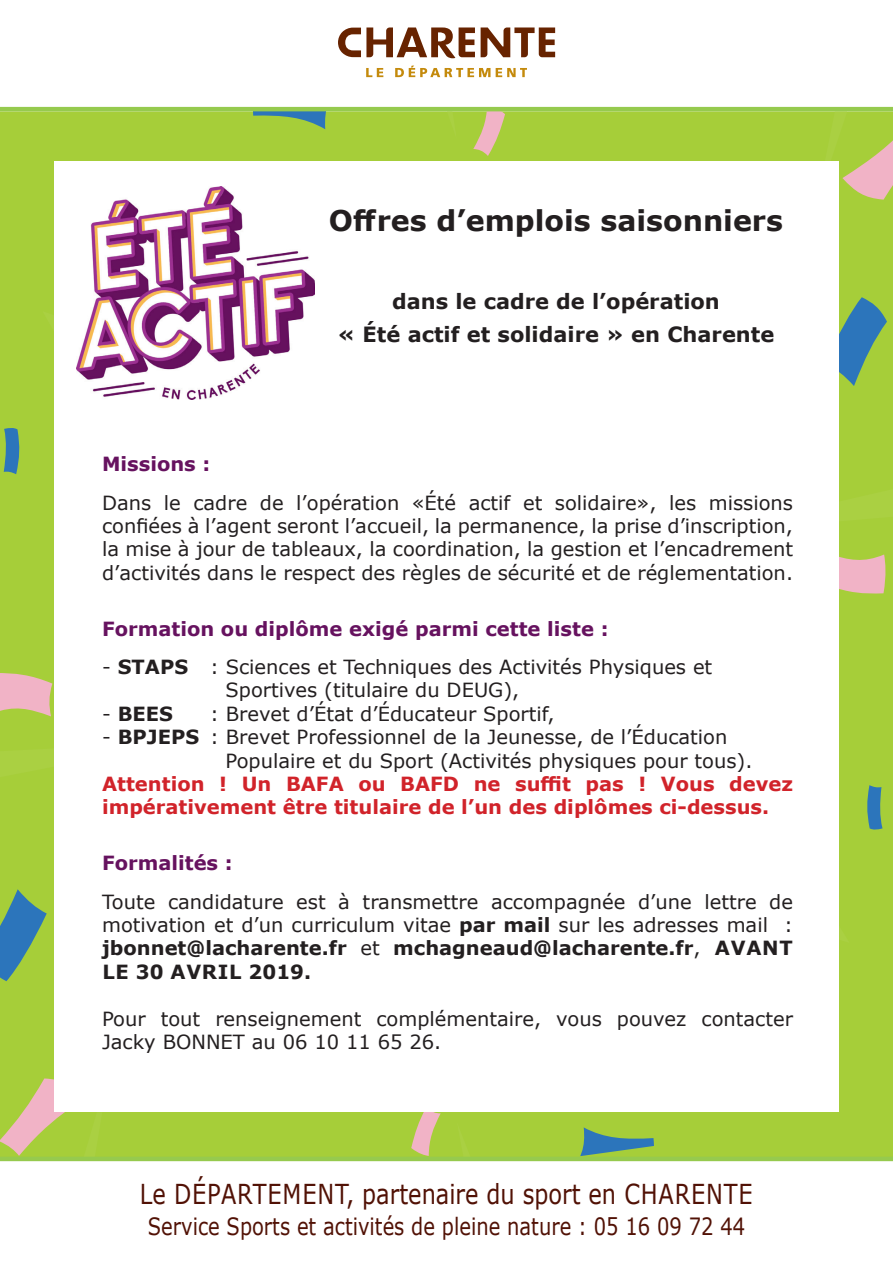
<style>
.page{position:relative;width:893px;height:1263px;background:#fff}
.page>*{position:absolute;margin:0;border:0;box-sizing:border-box;transform-origin:0 0}
.t1{font:700 28.5px "Verdana";color:#231f20}
.t2{font:27.45px "Verdana";letter-spacing:.005em;color:#511105;scale:.82 1}
.t3{font:23.85px "Verdana";color:#511105;scale:.82 1}
.t4{font:700 21px/32.4px "Verdana";color:#231f20;text-align:center}
.t5{font:19.5px/23.4px "Verdana";color:#231f20}
.t6{font:700 19.5px/23.4px "Verdana";color:#d1232a}
.t7{font:700 19.5px "Verdana";color:#66125f}
.t8{font:700 19.5px "Verdana";color:#231f20}
.s1{font-weight:700}
.s2{font-weight:400}
</style>
<div class="page">
<div style="left:0;top:111px;width:893px;height:1046px;background:#a6ce39"></div>
<svg style="left:770px;top:1156px;width:29px;height:1px"></svg>
<svg style="left:4px;top:427px;width:16px;height:47px"></svg>
<svg style="left:296px;top:1112px;width:23px;height:18px"></svg>
<svg style="left:0;top:889px;width:47px;height:92px;background:#659e7e"></svg>
<svg style="left:0;top:673px;width:52px;height:43px;background:#e0b9a6"></svg>
<svg style="left:473px;top:111px;width:32px;height:45px"></svg>
<svg style="left:252px;top:111px;width:94px;height:18px;background:#7eb163"></svg>
<svg style="left:439px;top:111px;width:18px;height:29px"></svg>
<svg style="left:42px;top:311px;width:12px;height:21px"></svg>
<svg style="left:0;top:748px;width:54px;height:29px;background:#a9cf3f"></svg>
<svg style="left:93px;top:150px;width:28px;height:5px"></svg>
<svg style="left:866px;top:785px;width:16px;height:45px"></svg>
<svg style="left:839px;top:297px;width:48px;height:89px;background:#629d80"></svg>
<svg style="left:839px;top:553px;width:48px;height:41px;background:#e1b8a8"></svg>
<svg style="left:385px;top:150px;width:72px;height:12px"></svg>
<svg style="left:725px;top:111px;width:168px;height:92px;background:#b2ca51"></svg>
<svg style="left:565px;top:1127px;width:90px;height:30px;background:#76ab6b"></svg>
<svg style="left:411px;top:1112px;width:84px;height:45px;background:#b3c953"></svg>
<svg style="left:839px;top:925px;width:11px;height:18px"></svg>
<svg style="left:0;top:1070px;width:199px;height:87px;background:#b2c951"></svg>
<svg style="left:839px;top:489px;width:54px;height:32px;background:#a8cf3f"></svg>
<svg style="left:366px;top:68px;width:17px;height:9px"></svg>
<svg style="left:395px;top:66px;width:95px;height:11px"></svg>
<svg style="left:496px;top:68px;width:31px;height:9px"></svg>
<svg style="left:338px;top:27px;width:137px;height:31px"></svg>
<svg style="left:481px;top:27px;width:74px;height:30px"></svg>
<hr style="left:0;top:107px;width:893px;height:4px;background:#96ca4e">
<hr style="left:0;top:1157px;width:893px;height:4px;background:#96ca4e">
<div style="left:54px;top:162px;width:785px;height:950px;background:#fff"></div>
<img style="left:77px;top:186px;width:238px;height:214px">
<h1 class="t1" style="left:329px;top:201px;width:456px">Offres d’emplois saisonniers</h1>
<p class="t4" style="left:338px;top:285px;width:438px">dans le cadre de l’opération<br>« Été actif et solidaire » en Charente</p>
<p class="t7" style="left:102px;top:450px;width:110px">Missions :</p>
<p class="t5" style="left:102px;top:491px;width:692px;text-align:justify">Dans le cadre de l’opération «Été actif et solidaire», les missions confiées à l’agent seront l’accueil, la permanence, la prise d’inscription, la mise à jour de tableaux, la coordination, la gestion et l’encadrement d’activités dans le respect des règles de sécurité et de réglementation.</p>
<p class="t7" style="left:102px;top:615px;width:508px">Formation ou diplôme exigé parmi cette liste :</p>
<p class="t5" style="left:226px;top:655px;width:488px;text-indent:-124px">- <span class="s1">STAPS</span> : Sciences et Techniques des Activités Physiques et<br>Sportives (titulaire du DEUG),</p>
<p class="t8" style="left:102px;top:700px;width:73px"><span class="s2">-</span> BEES</p>
<p class="t5" style="left:210px;top:702px;width:346px">: Brevet d’État d’Éducateur Sportif,</p>
<p class="t5" style="left:226px;top:725px;width:528px;text-indent:-124px">- <span class="s1">BPJEPS</span> : Brevet Professionnel de la Jeunesse, de l’Éducation<br>Populaire et du Sport (Activités physiques pour tous).</p>
<p class="t6" style="left:102px;top:772px;width:692px">Attention ! Un BAFA ou BAFD ne suffit pas ! Vous devez impérativement être titulaire de l’un des diplômes ci-dessus.</p>
<p class="t7" style="left:102px;top:849px;width:132px">Formalités :</p>
<p class="t5" style="left:102px;top:890px;width:692px;text-align:justify">Toute candidature est à transmettre accompagnée d’une lettre de motivation et d’un curriculum vitae <span class="s1">par mail</span> sur les adresses mail : <span class="s1">jbonnet@lacharente.fr</span> et <span class="s1">mchagneaud@lacharente.fr</span>, <span class="s1">AVANT LE 30 AVRIL 2019.</span></p>
<p class="t5" style="left:102px;top:1007px;width:692px">Pour tout renseignement complémentaire, vous pouvez contacter<br>Jacky BONNET au 06 10 11 65 26.</p>
<h2 class="t2" style="left:140px;top:1175px;width:749px">Le DÉPARTEMENT, partenaire du sport en CHARENTE</h2>
<p class="t3" style="left:148px;top:1210px;width:730px">Service Sports et activités de pleine nature : 05 16 09 72 44</p>
</div>
